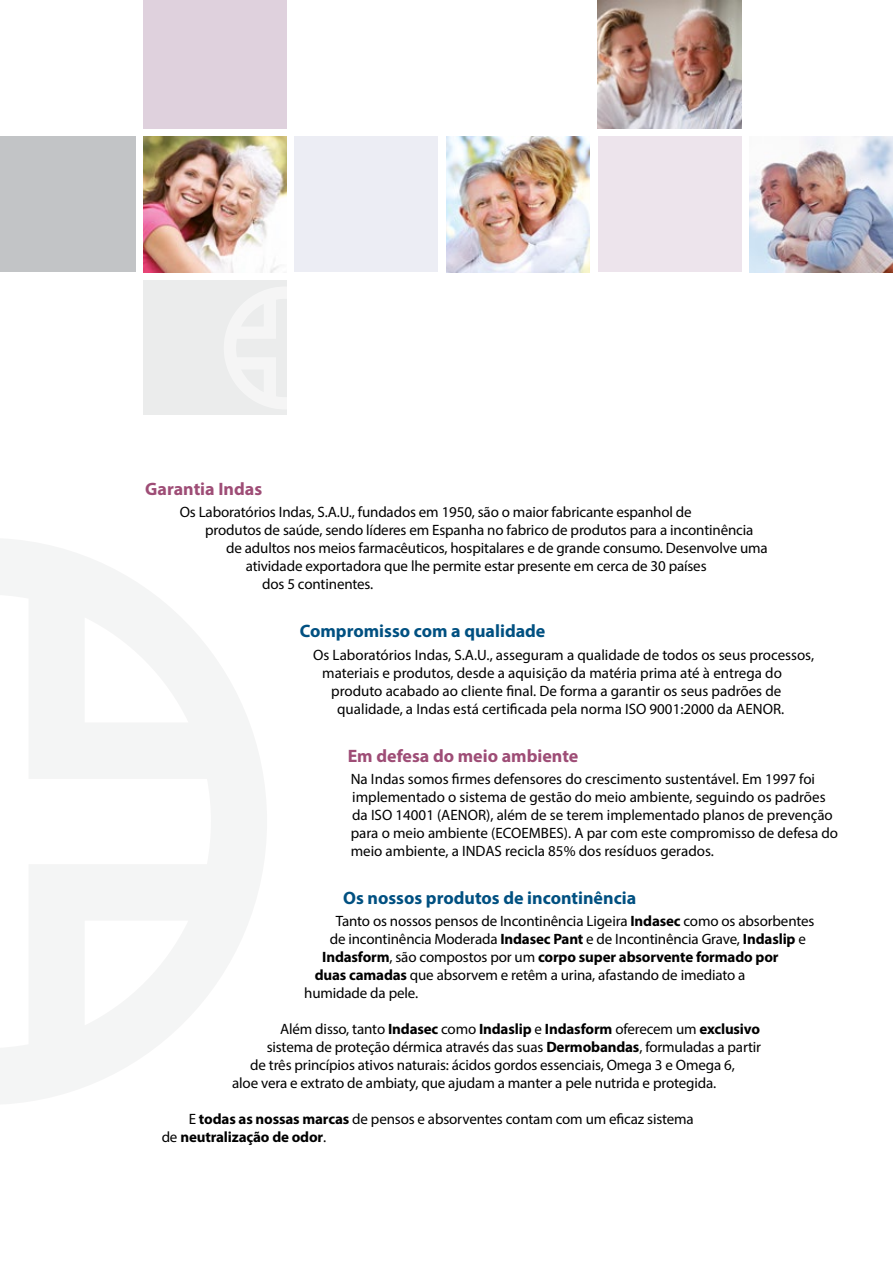
<style>
.page{position:relative;width:893px;height:1263px;background:#fff}
.page>*{position:absolute;margin:0;border:0;box-sizing:border-box;transform-origin:0 0}
.t1{font:700 18px "Myriad Pro";color:#005081}
.t2{font:700 18px "Myriad Pro";color:#9e4d76}
.t3{font:15px/18px "Myriad Pro";letter-spacing:-.01em;color:#000}
.t4{font:700 15px "Myriad Pro";letter-spacing:-.01em;color:#000}
.s1{font-weight:700}
.s2{font-weight:400}
</style>
<div class="page">
<div style="left:143px;top:280px;width:144px;height:135px;background:#ebecec"></div>
<div style="left:0;top:137px;width:135px;height:135px;background:#c2c4c6"></div>
<img style="left:143px;top:137px;width:144px;height:135px">
<img style="left:446px;top:137px;width:144px;height:135px">
<div style="left:295px;top:137px;width:143px;height:135px;background:#ecedf4"></div>
<img style="left:749px;top:137px;width:144px;height:135px">
<div style="left:598px;top:137px;width:143px;height:135px;background:#ede4ec"></div>
<div style="left:143px;top:0;width:144px;height:129px;background:#dfd1dd"></div>
<img style="left:598px;top:0;width:143px;height:129px">
<svg style="left:0;top:539px;width:267px;height:565px"></svg>
<p class="t2" style="left:145px;top:477px;width:118px">Garantia Indas</p>
<p class="t3" style="left:180px;top:503px;width:513px">Os Laboratórios Indas, S.A.U., fundados em 1950, são o maior fabricante espanhol de</p>
<p class="t3" style="left:205px;top:521px;width:550px">produtos de saúde, sendo líderes em Espanha no fabrico de produtos para a incontinência</p>
<p class="t3" style="left:226px;top:539px;width:543px">de adultos nos meios farmacêuticos, hospitalares e de grande consumo. Desenvolve uma</p>
<p class="t3" style="left:246px;top:557px;width:462px">atividade exportadora que lhe permite estar presente em cerca de 30 países</p>
<p class="t3" style="left:262px;top:575px;width:113px">dos 5 continentes.</p>
<p class="t1" style="left:300px;top:619px;width:247px">Compromisso com a qualidade</p>
<p class="t3" style="left:313px;top:645px;width:502px">Os Laboratórios Indas, S.A.U., asseguram a qualidade de todos os seus processos,</p>
<p class="t3" style="left:322px;top:663px;width:461px">materiais e produtos, desde a aquisição da matéria prima até à entrega do</p>
<p class="t3" style="left:331px;top:681px;width:452px">produto acabado ao cliente final. De forma a garantir os seus padrões de</p>
<p class="t3" style="left:337px;top:699px;width:449px">qualidade, a Indas está certificada pela norma ISO 9001:2000 da AENOR.</p>
<p class="t2" style="left:348px;top:744px;width:232px">Em defesa do meio ambiente</p>
<p class="t3" style="left:351px;top:770px;width:489px">Na Indas somos firmes defensores do crescimento sustentável. Em 1997 foi implementado o sistema de gestão do meio ambiente, seguindo os padrões da ISO 14001 (AENOR), além de se terem implementado planos de prevenção para o meio ambiente (ECOEMBES). A par com este compromisso de defesa do meio ambiente, a INDAS recicla 85% dos resíduos gerados.</p>
<p class="t1" style="left:343px;top:886px;width:295px">Os nossos produtos de incontinência</p>
<p class="t3" style="left:336px;top:912px;width:480px">Tanto os nossos pensos de Incontinência Ligeira <span class="s1">Indasec</span> como os absorbentes</p>
<p class="t3" style="left:330px;top:930px;width:478px">de incontinência Moderada <span class="s1">Indasec Pant</span> e de Incontinência Grave, <span class="s1">Indaslip</span> e</p>
<p class="t4" style="left:322px;top:947px;width:458px">Indasform<span class="s2">, são compostos por um</span> corpo super absorvente formado por</p>
<p class="t3" style="left:315px;top:966px;width:432px"><span class="s1">duas camadas</span> que absorvem e retêm a urina, afastando de imediato a</p>
<p class="t3" style="left:304px;top:984px;width:115px">humidade da pele.</p>
<p class="t4" style="left:280px;top:1019px;width:481px"><span class="s2">Além disso, tanto</span> Indasec <span class="s2">como</span> Indaslip <span class="s2">e</span> Indasform <span class="s2">oferecem um</span> exclusivo</p>
<p class="t3" style="left:267px;top:1038px;width:496px">sistema de proteção dérmica através das suas <span class="s1">Dermobandas</span>, formuladas a partir</p>
<p class="t3" style="left:250px;top:1056px;width:486px">de três princípios ativos naturais: ácidos gordos essenciais, Omega 3 e Omega 6,</p>
<p class="t3" style="left:232px;top:1074px;width:485px">aloe vera e extrato de ambiaty, que ajudam a manter a pele nutrida e protegida.</p>
<p class="t3" style="left:162px;top:1110px;width:534px;text-indent:27px">E <span class="s1">todas as nossas marcas</span> de pensos e absorventes contam com um eficaz sistema de <span class="s1">neutralização de odor</span>.</p>
</div>
